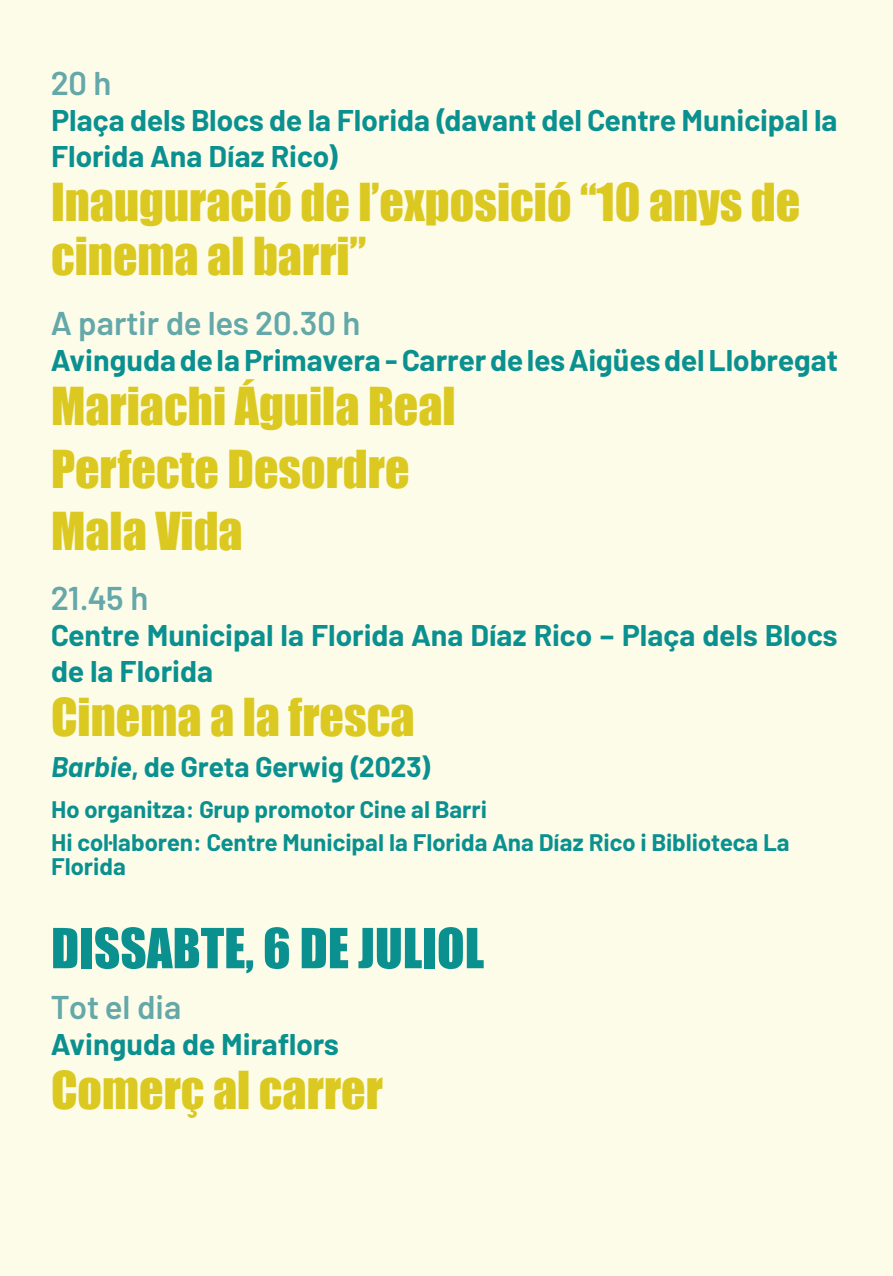
<style>
.page{position:relative;width:893px;height:1276px;background:#fdfce9}
.page>*{position:absolute;margin:0;border:0;box-sizing:border-box;transform-origin:0 0}
.t1{font:51px "Impact";color:#0b9090}
.t2{font:48px/62.4px "Impact";color:#dbc921}
.t3{font:600 33px "Barlow LH";color:#65a8aa}
.t4{font:700 30px/36px "Barlow LH";color:#0b9090}
.t5{font:700 28.5px "Barlow LH";color:#0b9090}
.t6{font:700 24px/32.4px "Barlow LH";color:#0b9090}
.s1{font-style:italic}
</style>
<div class="page">
<p class="t3" style="left:51px;top:59px;width:62px">20 h</p>
<p class="t4" style="left:51px;top:100px;width:788px">Plaça dels Blocs de la Florida (davant del Centre Municipal la<br>Florida Ana Díaz Rico)</p>
<h2 class="t2" style="left:51px;top:174px;width:751px;line-height:54px">Inauguració de l’exposició “10 anys de cinema al barri”</h2>
<p class="t3" style="left:51px;top:299px;width:311px">A partir de les 20.30 h</p>
<p class="t4" style="left:51px;top:340px;width:788px">Avinguda de la Primavera - Carrer de les Aigües del Llobregat</p>
<h2 class="t2" style="left:51px;top:374px;width:406px">Mariachi Águila Real<br>Perfecte Desordre<br>Mala Vida</h2>
<p class="t3" style="left:51px;top:573px;width:99px">21.45 h</p>
<p class="t4" style="left:51px;top:614px;width:788px">Centre Municipal la Florida Ana Díaz Rico – Plaça dels Blocs de la Florida</p>
<h2 class="t2" style="left:51px;top:684px;width:365px">Cinema a la fresca</h2>
<p class="t5" style="left:51px;top:746px;width:382px"><span class="s1">Barbie</span>, de Greta Gerwig (2023)</p>
<p class="t6" style="left:51px;top:791px;width:740px">Ho organitza: Grup promotor Cine al Barri<br>Hi col·laboren: Centre Municipal la Florida Ana Díaz Rico i Biblioteca La</p>
<p class="t6" style="left:51px;top:848px;width:76px">Florida</p>
<h1 class="t1" style="left:51px;top:908px;width:435px">DISSABTE, 6 DE JULIOL</h1>
<p class="t3" style="left:51px;top:983px;width:132px">Tot el dia</p>
<p class="t4" style="left:51px;top:1024px;width:289px">Avinguda de Miraflors</p>
<h2 class="t2" style="left:51px;top:1058px;width:333px">Comerç al carrer</h2>
</div>
